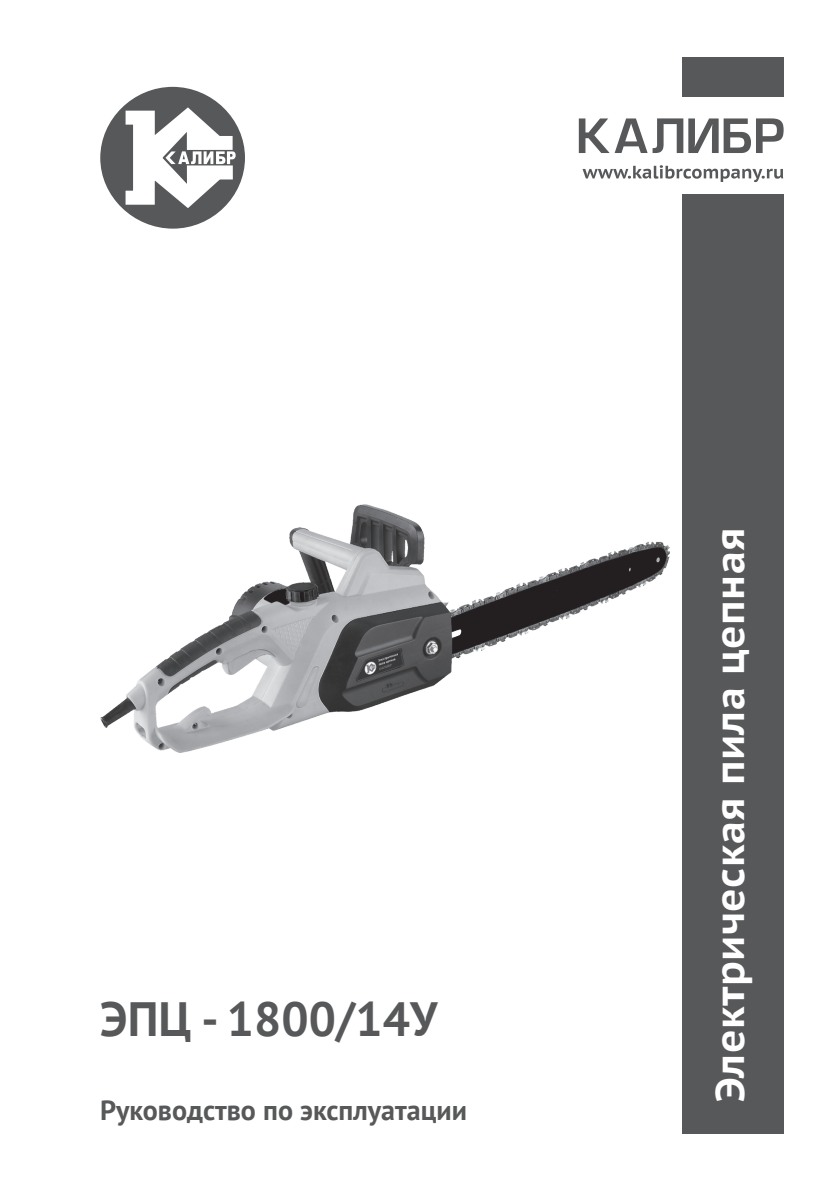
<style>
.page{position:relative;width:840px;height:1191px;background:#fff}
.page>*{position:absolute;margin:0;border:0;box-sizing:border-box;transform-origin:0 0}
.t1{font:700 48px "PT Sans";color:#57585a}
.t2{font:700 40px "PT Sans Caption";letter-spacing:.01em;color:#fff}
.t3{font:700 28px "PT Sans";color:#57585a}
</style>
<div class="page">
<div style="left:682px;top:195px;width:101px;height:939px;background:#57585a"></div>
<svg style="left:578px;top:118px;width:205px;height:35px"></svg>
<svg style="left:582px;top:165px;width:200px;height:17px"></svg>
<div style="left:100px;top:87px;width:145px;height:142px;background:#57585a;border-radius:50%"></div>
<svg style="left:125px;top:106px;width:110px;height:103px"></svg>
<div style="left:681px;top:57px;width:102px;height:39px;background:#57585a"></div>
<img style="left:100px;top:504px;width:569px;height:249px">
<h1 class="t1" style="left:100px;top:987px;width:338px">ЭПЦ - 1800/14У</h1>
<p class="t3" style="left:100px;top:1091px;width:368px">Руководство по эксплуатации</p>
<h2 class="t2" style="left:703px;top:1101px;width:576px;rotate:-90deg">Электрическая пила цепная</h2>
</div>
